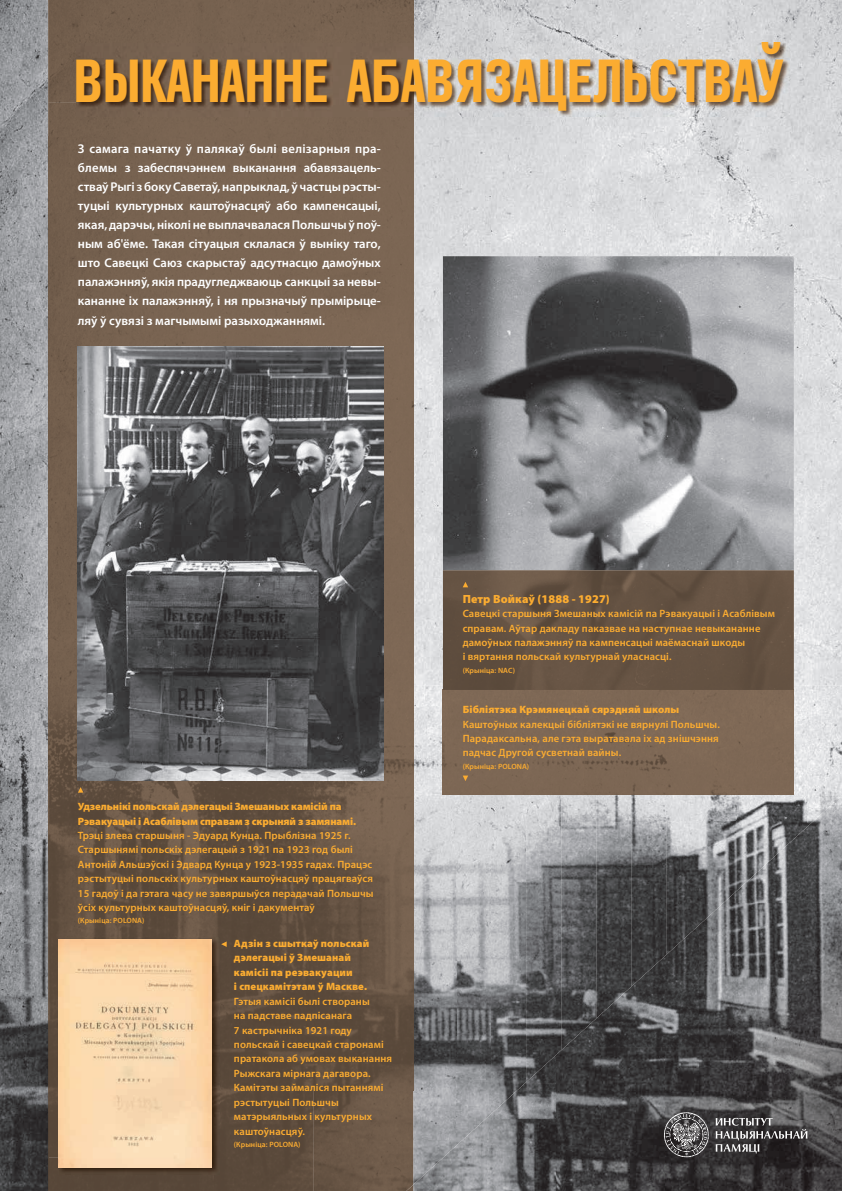
<style>
.page{position:relative;width:842px;height:1191px;background:#fff}
.page>*{position:absolute;margin:0;border:0;box-sizing:border-box;transform-origin:0 0}
.t1{font:900 57.7px "Input Sans Compressed";letter-spacing:-.06em;color:#fbac31;scale:.83 1}
.t2{font:600 12.7px/19.1px "Myriad Pro";color:#fff;text-align:justify}
.t3{font:900 11.9px "Myriad Pro";letter-spacing:.01em;color:#fbac31}
.t4{font:600 10.6px/14.4px "Myriad Pro";letter-spacing:.01em;color:#fbac31}
.t5{font:900 10.6px/14.4px "Myriad Pro";letter-spacing:.005em;color:#fbac31}
.t6{font:600 7.6px "Myriad Pro";letter-spacing:.01em;color:#fbac31}
</style>
<div class="page">
<img style="left:0;top:0;width:842px;height:685px">
<img style="left:413px;top:786px;width:43px;height:333px">
<img style="left:0;top:685px;width:48px;height:506px">
<img style="left:456px;top:794px;width:35px;height:325px">
<img style="left:491px;top:794px;width:35px;height:289px">
<img style="left:526px;top:794px;width:35px;height:261px">
<img style="left:561px;top:794px;width:35px;height:253px">
<img style="left:596px;top:794px;width:35px;height:181px">
<img style="left:631px;top:794px;width:35px;height:181px">
<img style="left:666px;top:794px;width:71px;height:145px">
<img style="left:737px;top:794px;width:35px;height:37px">
<img style="left:772px;top:685px;width:35px;height:146px">
<img style="left:807px;top:685px;width:35px;height:110px">
<img style="left:214px;top:685px;width:229px;height:101px">
<img style="left:443px;top:256px;width:351px;height:314px">
<div style="left:115px;top:116px;width:298px;height:569px;background:#7b6553"></div>
<div style="left:48px;top:103px;width:67px;height:582px;background:#735f4d"></div>
<div style="left:48px;top:0;width:33px;height:103px;background:#705c4b"></div>
<div style="left:81px;top:0;width:332px;height:43px;background:#766250"></div>
<img style="left:214px;top:1090px;width:199px;height:101px">
<div style="left:48px;top:1157px;width:166px;height:34px;background:#574739"></div>
<img style="left:48px;top:685px;width:33px;height:472px">
<img style="left:220px;top:989px;width:193px;height:101px">
<img style="left:214px;top:786px;width:199px;height:203px">
<img style="left:81px;top:780px;width:133px;height:157px">
<img style="left:443px;top:570px;width:351px;height:224px">
<img style="left:78px;top:346px;width:305px;height:434px">
<img style="left:58px;top:937px;width:162px;height:237px">
<img style="left:58px;top:939px;width:153px;height:228px">
<svg style="left:221px;top:941px;width:6px;height:6px"></svg>
<svg style="left:78px;top:787px;width:5px;height:5px"></svg>
<svg style="left:463px;top:582px;width:5px;height:5px"></svg>
<img style="left:76px;top:43px;width:713px;height:73px">
<svg style="left:463px;top:775px;width:5px;height:6px"></svg>
<img style="left:413px;top:1119px;width:429px;height:72px">
<img style="left:556px;top:1047px;width:286px;height:72px">
<img style="left:485px;top:1083px;width:71px;height:36px">
<img style="left:525px;top:1055px;width:31px;height:28px">
<img style="left:592px;top:975px;width:250px;height:72px">
<img style="left:565px;top:1022px;width:27px;height:25px">
<img style="left:699px;top:903px;width:143px;height:72px">
<img style="left:644px;top:939px;width:55px;height:36px">
<img style="left:683px;top:925px;width:16px;height:14px">
<img style="left:735px;top:831px;width:107px;height:72px">
<svg style="left:723px;top:892px;width:12px;height:11px"></svg>
<img style="left:802px;top:795px;width:40px;height:36px">
<svg style="left:406px;top:1184px;width:7px;height:7px"></svg>
<svg style="left:664px;top:1112px;width:45px;height:45px"></svg>
<svg style="left:716px;top:1118px;width:91px;height:35px"></svg>
<h1 class="t1" style="left:73px;top:29px;width:860px">ВЫКАНАННЕ АБАВЯЗАЦЕЛЬСТВАЎ</h1>
<p class="t2" style="left:78px;top:139px;width:304px">З самага пачатку ў палякаў былі велізарныя пра&shy;блемы з забеспячэннем выканання абавязацель&shy;стваў Рыгі з боку Саветаў, напрыклад, ў частцы рэсты&shy;туцыі культурных каштоўнасцяў або кампенсацыі, якая, дарэчы, ніколі не выплачвалася Польшчы ў поў&shy;ным аб'ёме. Такая сітуацыя склалася ў выніку таго, што Савецкі Саюз скарыстаў адсутнасцю дамоўных палажэнняў, якія прадугледжваюць санкцыі за невы&shy;кананне іх палажэнняў, і ня прызначыў прымірыце&shy;ляў ў сувязі з магчымымі разыходжаннямі.</p>
<p class="t5" style="left:78px;top:799px;width:280px">Удзельнікі польскай дэлегацыі Змешаных камісій па<br>Рэвакуацыі і Асаблівым справам з скрыняй з замянамі.</p>
<p class="t4" style="left:78px;top:828px;width:297px">Трэці злева старшыня - Эдуард Кунца. Прыблізна 1925 г.<br>Старшынямі польскіх дэлегацый з 1921 па 1923 год былі Антоній Альшэўскі і Эдвард Кунца у 1923-1935 гадах. Працэс рэстытуцыі польскіх культурных каштоўнасцяў працягваўся 15 гадоў і да гэтага часу не завяршыўся перадачай Польшчы ўсіх культурных каштоўнасцяў, кніг і дакументаў</p>
<p class="t6" style="left:78px;top:916px;width:68px">(Крыніца: POLONA)</p>
<p class="t5" style="left:234px;top:936px;width:137px">Адзiн з сшыткаў польскай дэлегацыі ў Змешанай камісіі па реэвакуации<br>і спецкамітэтам ў Маскве.</p>
<p class="t4" style="left:234px;top:994px;width:160px">Гэтыя камісіі былі створаны<br>на падставе падпісанага<br>7 кастрычніка 1921 году польскай і савецкай старонамi пратакола аб умовах выканання<br>Рыжскага мiрнага дагавора.<br>Камітэты займаліся пытаннямі рэстытуцыі Польшчы матэрыяльных і культурных каштоўнасцяў.</p>
<p class="t6" style="left:234px;top:1140px;width:68px">(Крыніца: POLONA)</p>
<p class="t3" style="left:463px;top:592px;width:149px">Петр Войкаў (1888 - 1927)</p>
<p class="t4" style="left:463px;top:606px;width:314px">Савецкі старшыня Змешаных камісій па Рэвакуацыі і Асаблівым справам. Аўтар дакладу паказвае на наступнае невыкананне дамоўных палажэнняў па кампенсацыі маёмаснай шкоды<br>і вяртання польскай культурнай уласнасці.</p>
<p class="t6" style="left:463px;top:666px;width:54px">(Крыніца: NAC)</p>
<p class="t5" style="left:463px;top:702px;width:218px">Бібліятэка Крэмянецкай сярэдняй школы</p>
<p class="t4" style="left:463px;top:717px;width:259px;text-align:justify">Каштоўных калекцыі бібліятэкі не вярнулі Польшчы.<br>Парадаксальна, але гэта выратавала іх ад знішчэння падчас Другой сусветнай вайны.</p>
<p class="t6" style="left:463px;top:762px;width:68px">(Крыніца: POLONA)</p>
</div>
